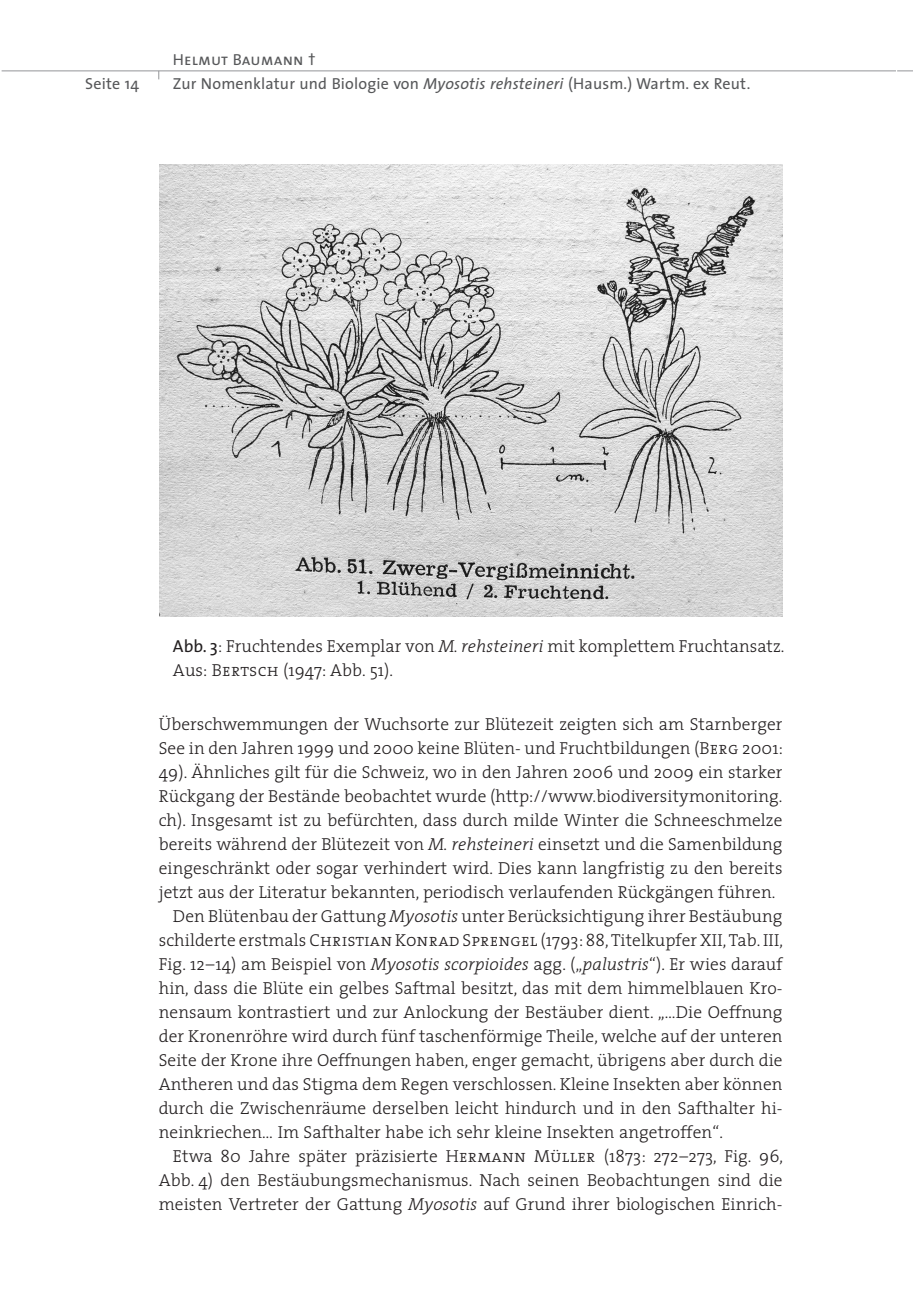
<style>
.page{position:relative;width:913px;height:1310px;background:#fff}
.page>*{position:absolute;margin:0;border:0;box-sizing:border-box;transform-origin:0 0}
.t1{font:300 17.4px/24px "The Serif";letter-spacing:.005em;color:#231f20}
.t2{font:16px "The Sans";letter-spacing:.01em;color:#57585a}
.t3{font:16px "The Sans Caps";letter-spacing:.01em;color:#57585a}
.s1{font-style:italic}
.s2{font-family:"The Sans";font-weight:400}
.s3{font-family:"The Serif Light Caps";font-weight:400}
</style>
<div class="page">
<hr style="left:2px;top:70px;width:894px;height:1px;background:#939598">
<svg style="left:897px;top:70px;width:16px;height:1px"></svg>
<img style="left:159px;top:164px;width:624px;height:453px">
<p class="t3" style="left:173px;top:46px;width:144px">Helmut Baumann †</p>
<p class="t2" style="left:85px;top:70px;width:55px">Seite 14</p>
<p class="t2" style="left:173px;top:70px;width:579px">Zur Nomenklatur und Biologie von <span class="s1">Myosotis rehsteineri</span> (Hausm.) Wartm. ex Reut.</p>
<p class="t1" style="left:173px;top:634px;width:613px"><span class="s2">Abb. 3</span>: Fruchtendes Exemplar von <span class="s1">M. rehsteineri</span> mit komplettem Fruchtansatz.<br>Aus: <span class="s3">Bertsch</span> (1947: Abb. 51).</p>
<p class="t1" style="left:159px;top:711px;width:625px">Überschwemmungen der Wuchsorte zur Blütezeit zeigten sich am Starnberger</p>
<p class="t1" style="left:159px;top:735px;width:626px">See in den Jahren 1999 und 2000 keine Blüten- und Fruchtbildungen (<span class="s3">Berg</span> 2001:</p>
<p class="t1" style="left:159px;top:759px;width:625px">49). Ähnliches gilt für die Schweiz, wo in den Jahren 2006 und 2009 ein starker</p>
<p class="t1" style="left:159px;top:783px;width:625px">Rückgang der Bestände beobachtet wurde (http://www.biodiversitymonitoring.</p>
<p class="t1" style="left:159px;top:807px;width:625px">ch). Insgesamt ist zu befürchten, dass durch milde Winter die Schneeschmelze</p>
<p class="t1" style="left:159px;top:831px;width:625px">bereits während der Blütezeit von <span class="s1">M. rehsteineri</span> einsetzt und die Samenbildung</p>
<p class="t1" style="left:159px;top:855px;width:625px">eingeschränkt oder sogar verhindert wird. Dies kann langfristig zu den bereits</p>
<p class="t1" style="left:159px;top:879px;width:618px">jetzt aus der Literatur bekannten, periodisch verlaufenden Rückgängen führen.</p>
<p class="t1" style="left:173px;top:903px;width:611px">Den Blütenbau der Gattung <span class="s1">Myosotis</span> unter Berücksichtigung ihrer Bestäubung</p>
<p class="t1" style="left:159px;top:927px;width:626px">schilderte erstmals <span class="s3">Christian Konrad Sprengel</span> (1793: 88, Titelkupfer XII, Tab. III,</p>
<p class="t1" style="left:159px;top:951px;width:625px">Fig. 12–14) am Beispiel von <span class="s1">Myosotis scorpioides</span> agg. („<span class="s1">palustris</span>“). Er wies darauf</p>
<p class="t1" style="left:159px;top:975px;width:625px">hin, dass die Blüte ein gelbes Saftmal besitzt, das mit dem himmelblauen Kro-</p>
<p class="t1" style="left:159px;top:999px;width:625px">nensaum kontrastiert und zur Anlockung der Bestäuber dient. „…Die Oeffnung</p>
<p class="t1" style="left:159px;top:1023px;width:625px">der Kronenröhre wird durch fünf taschenförmige Theile, welche auf der unteren</p>
<p class="t1" style="left:159px;top:1047px;width:625px">Seite der Krone ihre Oeffnungen haben, enger gemacht, übrigens aber durch die</p>
<p class="t1" style="left:159px;top:1071px;width:625px">Antheren und das Stigma dem Regen verschlossen. Kleine Insekten aber können</p>
<p class="t1" style="left:159px;top:1095px;width:623px">durch die Zwischenräume derselben leicht hindurch und in den Safthalter hi-</p>
<p class="t1" style="left:159px;top:1119px;width:566px">neinkriechen… Im Safthalter habe ich sehr kleine Insekten angetroffen“.</p>
<p class="t1" style="left:173px;top:1143px;width:612px">Etwa 80 Jahre später präzisierte <span class="s3">Hermann Müller</span> (1873: 272–273, Fig. 96,</p>
<p class="t1" style="left:159px;top:1167px;width:625px">Abb. 4) den Bestäubungsmechanismus. Nach seinen Beobachtungen sind die</p>
<p class="t1" style="left:159px;top:1191px;width:625px">meisten Vertreter der Gattung <span class="s1">Myosotis</span> auf Grund ihrer biologischen Einrich-</p>
</div>
